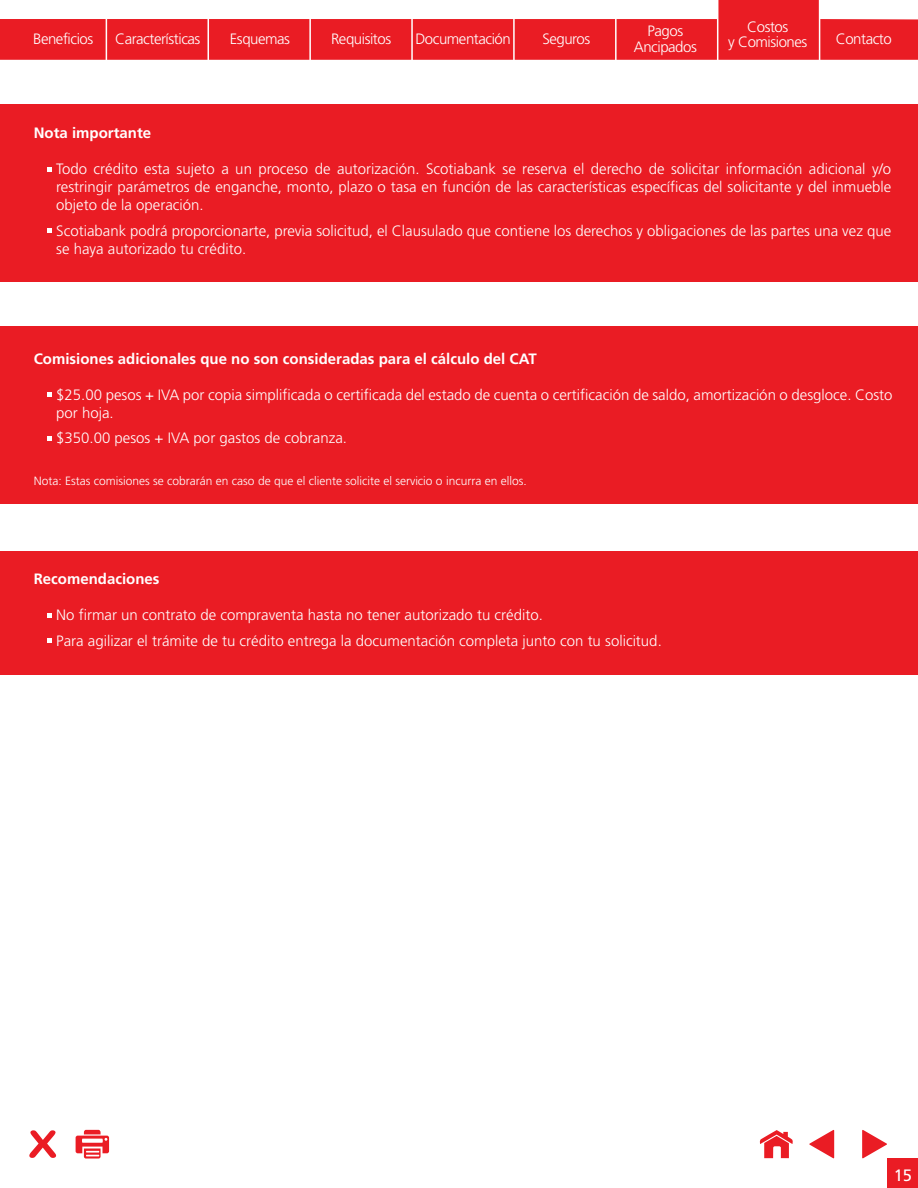
<style>
.page{position:relative;width:918px;height:1188px;background:#fff}
.page>*{position:absolute;margin:0;border:0;box-sizing:border-box;transform-origin:0 0}
.t1{font:16.5px "Frutiger";color:#fff}
.t2{font:300 15px/18px "Frutiger";color:#fff}
.t3{font:300 15px/15.1px "Frutiger";letter-spacing:-.03em;color:#fff;text-align:center}
.t4{font:700 15px "Frutiger";color:#fff}
.t5{font:300 12px "Frutiger";color:#fff}
</style>
<div class="page">
<div style="left:0;top:104px;width:918px;height:178px;background:#ea1c24"></div>
<div style="left:0;top:326px;width:918px;height:178px;background:#ea1c24"></div>
<div style="left:0;top:551px;width:918px;height:124px;background:#ea1c24"></div>
<svg style="left:862px;top:1130px;width:25px;height:28px"></svg>
<svg style="left:809px;top:1130px;width:25px;height:28px"></svg>
<svg style="left:29px;top:1130px;width:27px;height:28px"></svg>
<div style="left:888px;top:1158px;width:30px;height:30px;background:#ea1c24"></div>
<svg style="left:759px;top:1130px;width:34px;height:28px"></svg>
<svg style="left:76px;top:1130px;width:33px;height:29px"></svg>
<svg style="left:0;top:0;width:918px;height:60px;fill:#ea1c24"></svg>
<hr style="left:106px;top:0;width:1px;height:63px;background:#fff">
<hr style="left:208px;top:0;width:1px;height:63px;background:#fff">
<hr style="left:309px;top:0;width:2px;height:63px;background:#fff">
<hr style="left:411px;top:0;width:2px;height:63px;background:#fff">
<hr style="left:513px;top:0;width:2px;height:63px;background:#fff">
<hr style="left:615px;top:0;width:2px;height:63px;background:#fff">
<hr style="left:717px;top:0;width:1px;height:63px;background:#fff">
<hr style="left:819px;top:0;width:1px;height:63px;background:#fff">
<svg style="left:47px;top:167px;width:5px;height:5px"></svg>
<svg style="left:47px;top:228px;width:5px;height:5px"></svg>
<svg style="left:47px;top:392px;width:5px;height:4px"></svg>
<svg style="left:47px;top:436px;width:5px;height:4px"></svg>
<svg style="left:47px;top:613px;width:5px;height:4px"></svg>
<svg style="left:47px;top:639px;width:5px;height:4px"></svg>
<p class="t3" style="left:33px;top:31px;width:62px">Beneficios</p>
<p class="t3" style="left:115px;top:31px;width:87px">Características</p>
<p class="t3" style="left:230px;top:31px;width:62px">Esquemas</p>
<p class="t3" style="left:331px;top:31px;width:62px">Requisitos</p>
<p class="t3" style="left:415px;top:31px;width:97px">Documentación</p>
<p class="t3" style="left:542px;top:31px;width:49px">Seguros</p>
<p class="t3" style="left:634px;top:24px;width:65px">Pagos<br>Ancipados</p>
<p class="t3" style="left:728px;top:19px;width:81px">Costos<br>y Comisiones</p>
<p class="t3" style="left:836px;top:31px;width:58px">Contacto</p>
<p class="t4" style="left:34px;top:124px;width:119px">Nota importante</p>
<p class="t2" style="left:56px;top:160px;width:837px;text-align:justify">Todo crédito esta sujeto a un proceso de autorización. Scotiabank se reserva el derecho de solicitar información adicional y/o restringir parámetros de enganche, monto, plazo o tasa en función de las características específicas del solicitante y del inmueble objeto de la operación.</p>
<p class="t2" style="left:56px;top:222px;width:837px">Scotiabank podrá proporcionarte, previa solicitud, el Clausulado que contiene los derechos y obligaciones de las partes una vez que se haya autorizado tu crédito.</p>
<p class="t4" style="left:34px;top:350px;width:505px">Comisiones adicionales que no son consideradas para el cálculo del CAT</p>
<p class="t2" style="left:56px;top:386px;width:838px">$25.00 pesos + IVA por copia simplificada o certificada del estado de cuenta o certificación de saldo, amortización o desgloce. Costo por hoja.</p>
<p class="t2" style="left:56px;top:429px;width:292px">$350.00 pesos + IVA por gastos de cobranza.</p>
<p class="t5" style="left:34px;top:474px;width:494px">Nota: Estas comisiones se cobrarán en caso de que el cliente solicite el servicio o incurra en ellos.</p>
<p class="t4" style="left:34px;top:570px;width:127px">Recomendaciones</p>
<p class="t2" style="left:56px;top:602px;width:607px;line-height:25.5px">No firmar un contrato de compraventa hasta no tener autorizado tu crédito.<br>Para agilizar el trámite de tu crédito entrega la documentación completa junto con tu solicitud.</p>
<p class="t1" style="left:894px;top:1166px;width:20px">15</p>
</div>
